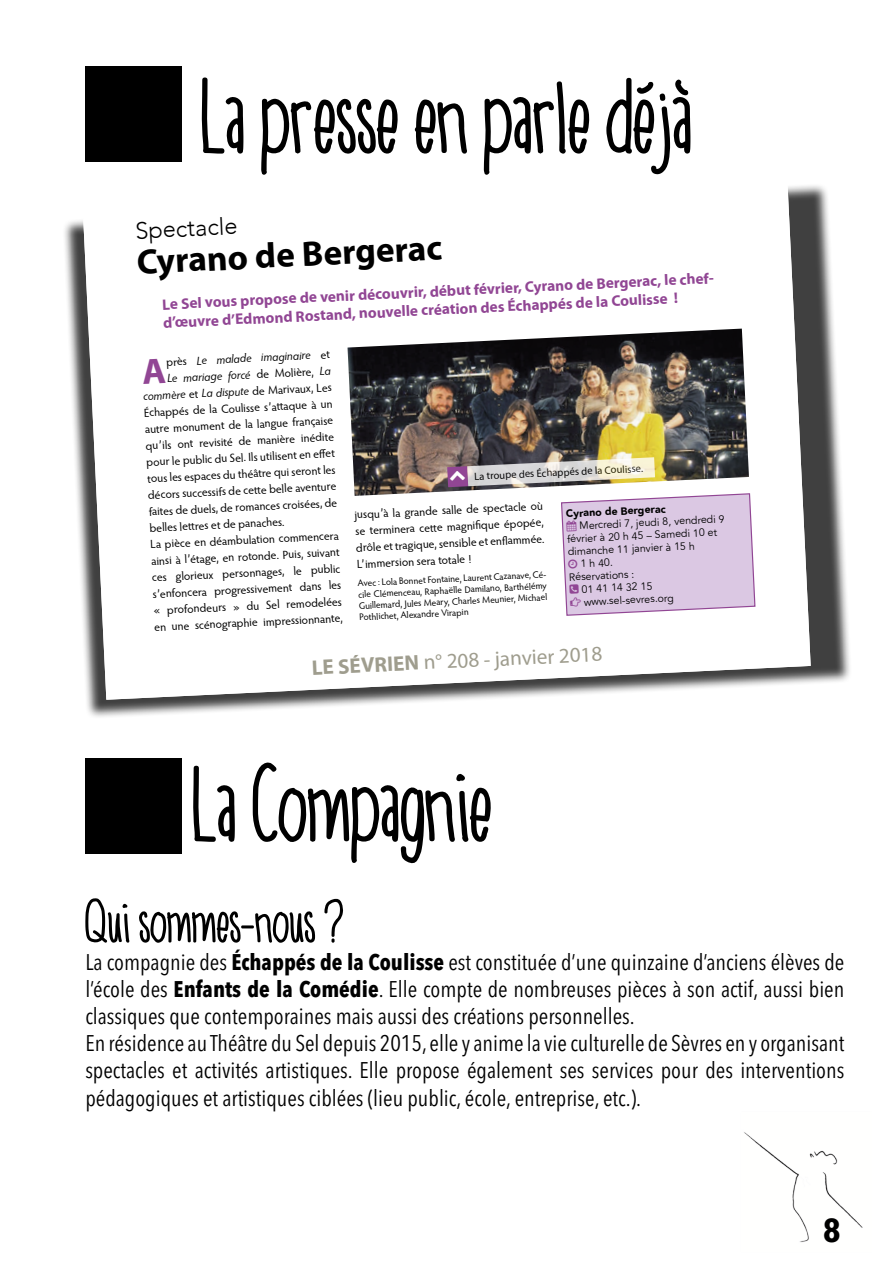
<style>
.page{position:relative;width:893px;height:1263px;background:#fff}
.page>*{position:absolute;margin:0;border:0;box-sizing:border-box;transform-origin:0 0}
.t1{font:105px "A Dayin September";color:#000}
.t2{font:60px "A Dayin September";color:#000}
.t3{font:700 35.4px "Myriad Pro";color:#000}
.t4{font:700 condensed 33px "Avenir Next LT Pro";color:#000}
.t5{font:300 23.55px "Avenir";color:#000}
.t6{font:condensed 22.5px/27.3px "Avenir Next LT Pro";color:#000}
.t7{font:21.15px "Myriad Pro";color:#9f9d8e}
.t8{font:700 15.3px/18.3px "Myriad Pro";color:#914694}
.t9{font:11.85px/16.5px "Hypatia Sans Pro";color:#000;text-align:justify}
.t10{font:italic 11.85px "Hypatia Sans Pro";color:#000}
.t11{font:10.65px "Avenir";color:#000}
.t12{font:10.65px "Myriad Pro";color:#000}
.t13{font:900 10.65px "Avenir";color:#000}
.t14{font:9.45px/11.2px "Hypatia Sans Pro";color:#000}
.s1{font-style:normal}
.s2{color:#914694}
.s3{font-weight:700}
</style>
<div class="page">
<img style="left:744px;top:1132px;width:119px;height:110px">
<div style="left:85px;top:66px;width:97px;height:96px;background:#000"></div>
<div style="left:62px;top:183px;width:790px;height:536px;background:#000;opacity:.75"></div>
<svg style="left:83px;top:183px;width:728px;height:517px"></svg>
<svg style="left:165px;top:697px;width:4px;height:3px"></svg>
<svg style="left:746px;top:685px;width:35px;height:7px"></svg>
<svg style="left:787px;top:684px;width:3px;height:6px"></svg>
<svg style="left:797px;top:683px;width:8px;height:7px"></svg>
<div style="left:85px;top:758px;width:97px;height:96px;background:#000"></div>
<svg style="left:636px;top:82px;width:17px;height:12px"></svg>
<svg style="left:675px;top:79px;width:13px;height:16px"></svg>
<svg style="left:129px;top:183px;width:607px;height:28px"></svg>
<svg style="left:560px;top:493px;width:196px;height:123px;background:#dcc9e3"></svg>
<svg style="left:447px;top:457px;width:208px;height:30px;background:#bcb4af"></svg>
<svg style="left:142px;top:358px;width:24px;height:26px"></svg>
<h1 class="t1" style="left:202px;top:69px;width:492px">La presse en parle deja</h1>
<h3 class="t5" style="left:135px;top:217px;width:104px;rotate:-3deg">Spectacle</h3>
<h3 class="t3" style="left:136px;top:240px;width:307px;rotate:-3deg">Cyrano de Bergerac</h3>
<p class="t8" style="left:162px;top:296px;width:556px;rotate:-3deg">Le Sel vous propose de venir découvrir, début février, Cyrano de Bergerac, le chef&shy;d’œuvre d’Edmond Rostand, nouvelle création des Échappés de la Coulisse !</p>
<p class="t10" style="left:166px;top:354px;width:165px;rotate:-3deg"><span class="s1">près</span> Le malade imaginaire <span class="s1">et</span></p>
<p class="t10" style="left:167px;top:371px;width:165px;rotate:-3deg">Le mariage forcé <span class="s1">de Molière,</span> La</p>
<p class="t10" style="left:143px;top:388px;width:190px;rotate:-3deg">commère <span class="s1">et</span> La dispute <span class="s1">de Marivaux, Les</span></p>
<p class="t9" style="left:144px;top:404px;width:190px;rotate:-3deg">Échappés de la Coulisse s’att aque à un</p>
<p class="t9" style="left:144px;top:421px;width:190px;rotate:-3deg">autre monument de la langue française</p>
<p class="t9" style="left:145px;top:437px;width:190px;rotate:-3deg">qu’ils ont revisité de manière inédite</p>
<p class="t9" style="left:146px;top:454px;width:190px;rotate:-3deg">pour le public du Sel. Ils utilisent en eff et</p>
<p class="t9" style="left:147px;top:470px;width:190px;rotate:-3deg">tous les espaces du théâtre qui seront les</p>
<p class="t9" style="left:148px;top:487px;width:190px;rotate:-3deg">décors successifs de cett e belle aventure</p>
<p class="t9" style="left:148px;top:503px;width:190px;rotate:-3deg">faites de duels, de romances croisées, de</p>
<p class="t9" style="left:149px;top:520px;width:136px;rotate:-3deg">belles lett res et de panaches.</p>
<p class="t9" style="left:150px;top:536px;width:190px;rotate:-3deg">La pièce en déambulation commencera</p>
<p class="t9" style="left:151px;top:553px;width:190px;rotate:-3deg">ainsi à l’étage, en rotonde. Puis, suivant</p>
<p class="t9" style="left:152px;top:569px;width:190px;rotate:-3deg">ces glorieux personnages, le public</p>
<p class="t9" style="left:152px;top:586px;width:190px;rotate:-3deg">s’enfoncera progressivement dans les</p>
<p class="t9" style="left:153px;top:602px;width:190px;rotate:-3deg">« profondeurs » du Sel remodelées</p>
<p class="t9" style="left:154px;top:619px;width:190px;rotate:-3deg">en une scénographie impressionnante,</p>
<p class="t12" style="left:474px;top:470px;width:170px;rotate:-3deg">La troupe des Échappés de la Coulisse.</p>
<p class="t9" style="left:354px;top:506px;width:190px;rotate:-3deg">jusqu’à la grande salle de spectacle où se terminera cett e magnifi que épopée, drôle et tragique, sensible et enfl ammée.<br>L’immersion sera totale !</p>
<p class="t14" style="left:357px;top:578px;width:192px;rotate:-3deg">Avec : Lola Bonnet Fontaine, Laurent Cazanave, Cé&shy;cile Clémenceau, Raphaëlle Damilano, Barthélémy Guillemard, Jules Meary, Charles Meunier, Michael Pothlichet, Alexandre Virapin</p>
<p class="t13" style="left:565px;top:505px;width:101px;rotate:-3deg">Cyrano de Bergerac</p>
<p class="t11" style="left:566px;top:520px;width:160px;rotate:-3deg"><span class="s2">▲</span> Mercredi 7, jeudi 8, vendredi 9</p>
<p class="t11" style="left:567px;top:533px;width:152px;rotate:-3deg">février à 20 h 45 – Samedi 10 et</p>
<p class="t11" style="left:567px;top:546px;width:129px;rotate:-3deg">dimanche 11 janvier à 15 h</p>
<p class="t11" style="left:580px;top:557px;width:34px;rotate:-3deg">1 h 40.</p>
<p class="t11" style="left:569px;top:571px;width:67px;rotate:-3deg">Réservations :</p>
<p class="t11" style="left:581px;top:583px;width:72px;rotate:-3deg">01 41 14 32 15</p>
<p class="t11" style="left:583px;top:596px;width:92px;rotate:-3deg">www.sel-sevres.org</p>
<h3 class="t7" style="left:311px;top:656px;width:292px;rotate:-3deg"><span class="s3">LE SÉVRIEN</span> n° 208 - janvier 2018</h3>
<h1 class="t1" style="left:193px;top:757px;width:301px">La Compagnie</h1>
<h2 class="t2" style="left:85px;top:894px;width:260px">Qui sommes-nous ?</h2>
<p class="t6" style="left:85px;top:948px;width:761px">La compagnie des <span class="s3">Échappés de la Coulisse</span> est constituée d’une quinzaine d’anciens élèves de l’école des <span class="s3">Enfants de la Comédie</span>. Elle compte de nombreuses pièces à son actif, aussi bien classiques que contemporaines mais aussi des créations personnelles.<br>En résidence au Théâtre du Sel depuis 2015, elle y anime la vie culturelle de Sèvres en y organisant spectacles et activités artistiques. Elle propose également ses services pour des interventions pédagogiques et artistiques ciblées (lieu public, école, entreprise, etc.).</p>
<h3 class="t4" style="left:823px;top:1210px;width:19px">8</h3>
</div>
